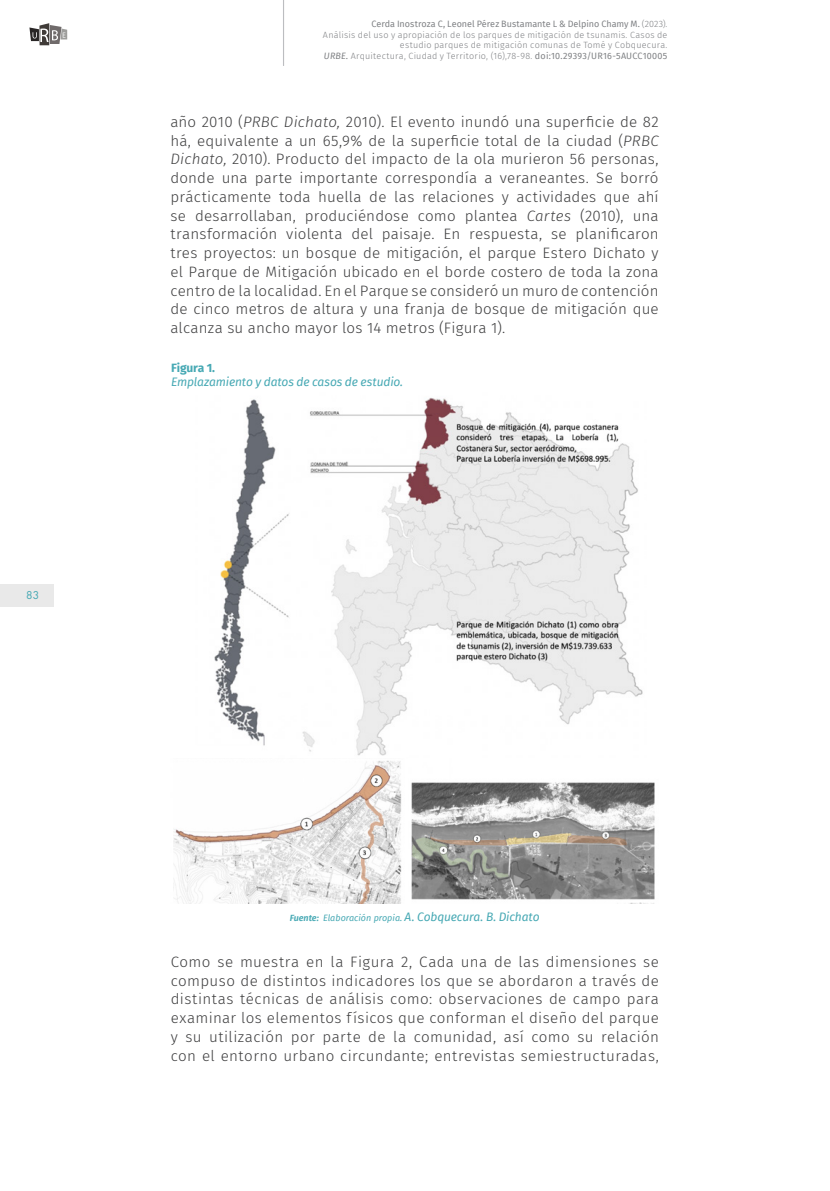
<style>
.page{position:relative;width:830px;height:1191px;background:#fff}
.page>*{position:absolute;margin:0;border:0;box-sizing:border-box;transform-origin:0 0}
.t1{font:300 15px/18.8px "Fira Sans";letter-spacing:.02em;color:#3e3e3f;text-align:justify}
.pie_de_foto{font:italic 12px "Fira Sans";letter-spacing:-.015em;color:#47a9b4}
.t2{font:700 12px "Fira Sans";letter-spacing:-.01em;color:#47a9b4}
.t3{font:10.5px "Futura Std";color:#47a9b4}
.t4{font:300 9px/10.8px "Fira Sans";letter-spacing:.025em;color:#808285;text-align:right}
.t5{font:9px "Fira Sans";color:#808285}
.s1{font-weight:300}
.s2{font-weight:400;font-style:italic}
.s3{font-weight:400}
.s4{font-style:italic}
.s5{font-weight:600;font-size:9px}
.s6{font-size:9px}
</style>
<div class="page">
<div style="left:0;top:584px;width:53px;height:22px;background:#e9e9e9"></div>
<img style="left:214px;top:397px;width:429px;height:359px">
<img style="left:411px;top:782px;width:244px;height:121px">
<img style="left:173px;top:760px;width:229px;height:143px">
<hr style="left:283px;top:0;width:1px;height:66px;background:#bcbdc0">
<svg style="left:29px;top:23px;width:38px;height:22px"></svg>
<p class="t3" style="left:26px;top:588px;width:14px">83</p>
<p class="t5" style="left:371px;top:17px;width:297px">Cerda Inostroza C, Leonel Pérez Bustamante L &amp; Delpino Chamy M. <span class="s1">(2023).</span></p>
<p class="t4" style="left:323px;top:29px;width:346px">Análisis del uso y apropiación de los parques de mitigación de tsunamis. Casos de estudio parques de mitigación comunas de Tomé y Cobquecura.</p>
<p class="t4" style="left:324px;top:51px;width:345px"><span class="s2">URBE.</span> Arquitectura, Ciudad y Territorio, (16),78-98. <span class="s3">doi:10.29393/UR16-5AUCC10005</span></p>
<p class="t1" style="left:170px;top:112px;width:489px">año 2010 (<span class="s4">PRBC Dichato,</span> 2010). El evento inundó una superficie de 82 há, equivalente a un 65,9% de la superficie total de la ciudad (<span class="s4">PRBC Dichato,</span> 2010). Producto del impacto de la ola murieron 56 personas, donde una parte importante correspondía a veraneantes. Se borró prácticamente toda huella de las relaciones y actividades que ahí se desarrollaban, produciéndose como plantea <span class="s4">Cartes</span> (2010), una transformación violenta del paisaje. En respuesta, se planificaron tres proyectos: un bosque de mitigación, el parque Estero Dichato y el Parque de Mitigación ubicado en el borde costero de toda la zona centro de la localidad. En el Parque se consideró un muro de contención de cinco metros de altura y una franja de bosque de mitigación que alcanza su ancho mayor los 14 metros (Figura 1).</p>
<p class="t2" style="left:171px;top:357px;width:46px">Figura 1.</p>
<p class="pie_de_foto" style="left:171px;top:373px;width:233px">Emplazamiento y datos de casos de estudio.</p>
<p class="pie_de_foto" style="left:289px;top:908px;width:251px"><span class="s5">Fuente:</span> <span class="s6">Elaboración propia.</span> A. Cobquecura. B. Dichato</p>
<p class="t1" style="left:171px;top:952px;width:489px">Como se muestra en la Figura 2, Cada una de las dimensiones se compuso de distintos indicadores los que se abordaron a través de distintas técnicas de análisis como: observaciones de campo para examinar los elementos físicos que conforman el diseño del parque y su utilización por parte de la comunidad, así como su relación con el entorno urbano circundante; entrevistas semiestructuradas,</p>
</div>
